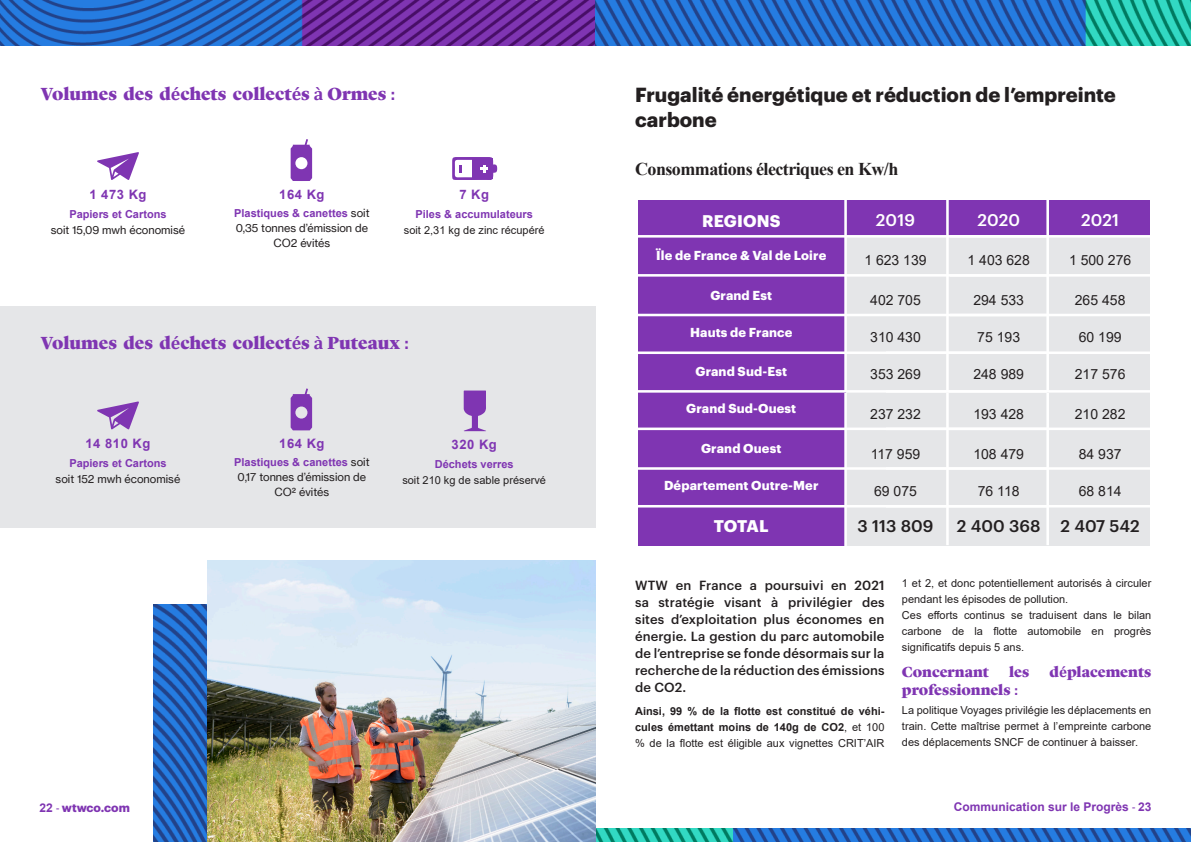
<style>
.page{position:relative;width:1191px;height:842px;background:#fff}
.page>*{position:absolute;margin:0;border:0;box-sizing:border-box;transform-origin:0 0}
.SOUS_TITRES{font:700 20px/25px "Graphik";color:#231f20}
.Exergue_Ultraviolet{font:900 18px "Lyon Display Web";letter-spacing:-.01em;color:#7f35b2}
.Exergue_Ultraviolet-2{font:700 18px "Times New Roman";letter-spacing:-.03em;color:#231f20}
.Exergue_Black{font:500 16.6px "Graphik";letter-spacing:.005em;color:#231f20}
.Exergue_Black-2{font:700 16.6px "Graphik";letter-spacing:.01em;color:#fff}
.Exergue_Black-3{font:500 16.6px "Graphik";letter-spacing:.005em;color:#fff}
.Exergue_Ultraviolet-3{font:900 15px "Lyon Display Web";letter-spacing:-.005em;color:#7f35b2}
.PARAGRAPHE{font:14px "Arial";color:#231f20}
.Exergue_Black-4{font:500 13px/17px "Graphik";letter-spacing:.01em;color:#231f20;text-align:justify}
.Body_text_black{font:700 13px "Arial";letter-spacing:.04em;color:#7f35b2}
.Exergue_Black-5{font:700 12.7px "Graphik";letter-spacing:.01em;color:#fff}
.Page_Footer__6pt_Bla{font:700 12px "Arial";color:#7f35b2}
.Page_Footer__6pt_Bla-2{font:700 12px "Graphik";color:#7f35b2}
.PARAGRAPHE-2{font:11px/16px "Arial";color:#231f20;text-align:justify}
.PARAGRAPHE-3{font:11px/15px "N Haas Grotesk TX Pro 55 Rg";color:#231f20;text-align:center}
.PARAGRAPHE-4{font:700 11px/16px "Arial";color:#231f20;text-align:justify}
.PARAGRAPHE-5{font:700 11px "Arial";color:#7f35b2}
.s1{font-family:"Cambria";font-weight:700}
.s2{font-family:"Arial";font-weight:700;color:#7f35b2}
.s3{font-weight:400}
.s4{font-family:"Arial"}
.s5{font-family:"Arial Narrow";font-weight:400}
</style>
<div class="page">
<div style="left:0;top:306px;width:595px;height:222px;background:#e5e6e8"></div>
<div style="left:844px;top:390px;width:207px;height:156px;background:#e5e6e8"></div>
<div style="left:639px;top:390px;width:207px;height:156px;background:#7f35b2"></div>
<hr style="left:636px;top:467px;width:513px;height:3px;background:#fff">
<hr style="left:636px;top:428px;width:513px;height:2px;background:#fff">
<hr style="left:636px;top:505px;width:513px;height:2px;background:#fff">
<hr style="left:844px;top:315px;width:3px;height:234px;background:#fff">
<hr style="left:946px;top:352px;width:2px;height:193px;background:#fff">
<div style="left:1048px;top:390px;width:101px;height:156px;background:#e5e6e8"></div>
<hr style="left:886px;top:467px;width:268px;height:3px;background:#fff">
<hr style="left:886px;top:428px;width:268px;height:2px;background:#fff">
<hr style="left:886px;top:505px;width:274px;height:2px;background:#fff">
<hr style="left:1046px;top:352px;width:3px;height:193px;background:#fff">
<div style="left:844px;top:237px;width:207px;height:155px;background:#e5e6e8"></div>
<div style="left:639px;top:237px;width:207px;height:155px;background:#7f35b2"></div>
<div style="left:638px;top:200px;width:413px;height:36px;background:#7f35b2"></div>
<hr style="left:636px;top:390px;width:513px;height:3px;background:#fff">
<hr style="left:636px;top:314px;width:513px;height:2px;background:#fff">
<hr style="left:636px;top:274px;width:513px;height:3px;background:#fff">
<hr style="left:636px;top:351px;width:513px;height:3px;background:#fff">
<hr style="left:636px;top:235px;width:513px;height:3px;background:#fff">
<hr style="left:844px;top:193px;width:3px;height:199px;background:#fff">
<hr style="left:946px;top:199px;width:2px;height:193px;background:#fff">
<div style="left:1047px;top:237px;width:102px;height:155px;background:#e5e6e8"></div>
<div style="left:1048px;top:200px;width:101px;height:37px;background:#7f35b2"></div>
<hr style="left:886px;top:390px;width:268px;height:3px;background:#fff">
<hr style="left:950px;top:314px;width:204px;height:2px;background:#fff">
<hr style="left:950px;top:274px;width:200px;height:3px;background:#fff">
<hr style="left:886px;top:351px;width:268px;height:3px;background:#fff">
<hr style="left:950px;top:235px;width:204px;height:3px;background:#fff">
<hr style="left:1046px;top:199px;width:3px;height:193px;background:#fff">
<img style="left:0;top:0;width:1191px;height:45px">
<img style="left:596px;top:828px;width:595px;height:14px">
<svg style="left:97px;top:152px;width:42px;height:28px"></svg>
<svg style="left:97px;top:401px;width:42px;height:29px"></svg>
<svg style="left:291px;top:139px;width:21px;height:42px"></svg>
<svg style="left:291px;top:388px;width:21px;height:42px"></svg>
<svg style="left:452px;top:157px;width:45px;height:23px"></svg>
<svg style="left:464px;top:390px;width:22px;height:41px"></svg>
<img style="left:153px;top:604px;width:54px;height:238px">
<img style="left:207px;top:561px;width:388px;height:281px">
<p class="Exergue_Ultraviolet" style="left:41px;top:86px;width:356px">Volumes des d<span class="s1">é</span>chets collect<span class="s1">é</span>s <span class="s1">à</span> Ormes <span class="s1">:</span></p>
<p class="Body_text_black" style="left:89px;top:185px;width:59px">1 473 Kg</p>
<p class="PARAGRAPHE-5" style="left:69px;top:206px;width:99px">Papiers et Cartons</p>
<p class="PARAGRAPHE-3" style="left:51px;top:222px;width:136px">soit 15,09 mwh économisé</p>
<p class="Body_text_black" style="left:279px;top:185px;width:47px">164 Kg</p>
<p class="PARAGRAPHE-3" style="left:234px;top:205px;width:137px"><span class="s2">Plastiques &amp; canettes</span> soit<br>0,35 tonnes d’émission de<br>CO2 évités</p>
<p class="Body_text_black" style="left:459px;top:186px;width:31px">7 Kg</p>
<p class="PARAGRAPHE-5" style="left:415px;top:207px;width:119px">Piles &amp; accumulateurs</p>
<p class="PARAGRAPHE-2" style="left:404px;top:222px;width:142px">soit 2,31 kg de zinc récupéré</p>
<p class="Exergue_Ultraviolet" style="left:41px;top:336px;width:370px">Volumes des d<span class="s1">é</span>chets collect<span class="s1">é</span>s <span class="s1">à</span> Puteaux <span class="s1">:</span></p>
<p class="Body_text_black" style="left:85px;top:435px;width:66px">14 810 Kg</p>
<p class="PARAGRAPHE-5" style="left:69px;top:456px;width:99px">Papiers et Cartons</p>
<p class="PARAGRAPHE-3" style="left:56px;top:472px;width:126px">soit 152 mwh économisé</p>
<p class="Body_text_black" style="left:279px;top:435px;width:47px">164 Kg</p>
<p class="PARAGRAPHE-3" style="left:234px;top:455px;width:137px"><span class="s2">Plastiques &amp; canettes</span> soit<br>0,17 tonnes d’émission de<br>CO² évités</p>
<p class="Body_text_black" style="left:451px;top:435px;width:47px">320 Kg</p>
<p class="PARAGRAPHE-5" style="left:435px;top:456px;width:80px">Déchets verres</p>
<p class="PARAGRAPHE-2" style="left:402px;top:472px;width:145px">soit 210 kg de sable préservé</p>
<p class="SOUS_TITRES" style="left:635px;top:80px;width:482px">Frugalité énergétique et réduction de l’empreinte carbone</p>
<p class="Exergue_Ultraviolet-2" style="left:635px;top:156px;width:265px">Consommations électriques en Kw/h</p>
<p class="Exergue_Black-2" style="left:702px;top:208px;width:80px">REGIONS</p>
<p class="Exergue_Black-5" style="left:656px;top:245px;width:172px">Ïle de France &amp; Val de Loire</p>
<p class="Exergue_Black-5" style="left:710px;top:285px;width:63px">Grand Est</p>
<p class="Exergue_Black-5" style="left:690px;top:322px;width:104px">Hauts de France</p>
<p class="Exergue_Black-5" style="left:695px;top:361px;width:93px">Grand Sud-Est</p>
<p class="Exergue_Black-5" style="left:686px;top:399px;width:111px">Grand Sud-Ouest</p>
<p class="Exergue_Black-5" style="left:701px;top:439px;width:82px">Grand Ouest</p>
<p class="Exergue_Black-5" style="left:664px;top:476px;width:156px">Département Outre-Mer</p>
<p class="Exergue_Black-2" style="left:714px;top:514px;width:56px">TOTAL</p>
<p class="Exergue_Black-3" style="left:876px;top:208px;width:41px">2019</p>
<p class="PARAGRAPHE" style="left:864px;top:251px;width:64px">1 623 139</p>
<p class="PARAGRAPHE" style="left:870px;top:290px;width:52px">402 705</p>
<p class="PARAGRAPHE" style="left:870px;top:327px;width:52px">310 430</p>
<p class="PARAGRAPHE" style="left:870px;top:364px;width:52px">353 269</p>
<p class="PARAGRAPHE" style="left:870px;top:404px;width:52px">237 232</p>
<p class="PARAGRAPHE" style="left:870px;top:444px;width:51px">117 959</p>
<p class="PARAGRAPHE" style="left:874px;top:481px;width:44px">69 075</p>
<p class="Exergue_Black" style="left:857px;top:513px;width:77px">3 113 809</p>
<p class="Exergue_Black-3" style="left:977px;top:208px;width:44px">2020</p>
<p class="PARAGRAPHE" style="left:967px;top:251px;width:64px">1 403 628</p>
<p class="PARAGRAPHE" style="left:973px;top:290px;width:52px">294 533</p>
<p class="PARAGRAPHE" style="left:977px;top:327px;width:44px">75 193</p>
<p class="PARAGRAPHE" style="left:973px;top:364px;width:52px">248 989</p>
<p class="PARAGRAPHE" style="left:973px;top:404px;width:52px">193 428</p>
<p class="PARAGRAPHE" style="left:973px;top:444px;width:52px">108 479</p>
<p class="PARAGRAPHE" style="left:977px;top:481px;width:43px">76 118</p>
<p class="Exergue_Black" style="left:957px;top:513px;width:85px">2 400 368</p>
<p class="Exergue_Black-3" style="left:1081px;top:208px;width:40px">2021</p>
<p class="PARAGRAPHE" style="left:1069px;top:251px;width:64px">1 500 276</p>
<p class="PARAGRAPHE" style="left:1074px;top:290px;width:52px">265 458</p>
<p class="PARAGRAPHE" style="left:1078px;top:327px;width:44px">60 199</p>
<p class="PARAGRAPHE" style="left:1074px;top:364px;width:52px">217 576</p>
<p class="PARAGRAPHE" style="left:1074px;top:404px;width:52px">210 282</p>
<p class="PARAGRAPHE" style="left:1078px;top:444px;width:44px">84 937</p>
<p class="PARAGRAPHE" style="left:1078px;top:481px;width:44px">68 814</p>
<p class="Exergue_Black" style="left:1060px;top:513px;width:81px">2 407 542</p>
<p class="Exergue_Black-4" style="left:635px;top:576px;width:251px">WTW en France a poursuivi en 2021 sa stratégie visant à privilégier des sites d’exploitation plus économes en énergie. La gestion du parc automobile de l’entreprise se fonde désormais sur la recherche de la réduction des émissions de CO2.</p>
<p class="PARAGRAPHE-4" style="left:635px;top:703px;width:251px">Ainsi, 99 % de la flotte est constitué de véhi&shy;cules émettant moins de 140g de CO2<span class="s3">, et 100 % de la flotte est éligible aux vignettes CRIT’AIR</span></p>
<p class="PARAGRAPHE-2" style="left:902px;top:575px;width:251px">1 et 2, et donc potentiellement autorisés à circuler</p>
<p class="PARAGRAPHE-2" style="left:902px;top:591px;width:168px">pendant les épisodes de pollution.</p>
<p class="PARAGRAPHE-2" style="left:902px;top:607px;width:251px">Ces efforts continus se traduisent dans le bilan</p>
<p class="PARAGRAPHE-2" style="left:902px;top:623px;width:251px">carbone de la flotte automobile en progrès</p>
<p class="PARAGRAPHE-2" style="left:902px;top:639px;width:124px">significatifs depuis 5 ans.</p>
<p class="Exergue_Ultraviolet-3" style="left:902px;top:666px;width:89px">Concernant</p>
<p class="Exergue_Ultraviolet-3" style="left:1009px;top:666px;width:22px">les</p>
<p class="Exergue_Ultraviolet-3" style="left:1049px;top:666px;width:103px">d<span class="s1">é</span>placements</p>
<p class="Exergue_Ultraviolet-3" style="left:902px;top:684px;width:118px">professionnels <span class="s1">:</span></p>
<p class="PARAGRAPHE-2" style="left:902px;top:702px;width:251px">La politique Voyages privilégie les déplacements en train. Cette maîtrise permet à l’empreinte carbone des déplacements SNCF de continuer à baisser.</p>
<p class="Page_Footer__6pt_Bla-2" style="left:40px;top:799px;width:92px"><span class="s4">22</span> <span class="s5">-</span> wtwco.com</p>
<p class="Page_Footer__6pt_Bla" style="left:954px;top:798px;width:199px">Communication sur le Progrès <span class="s5">-</span> 23</p>
</div>
